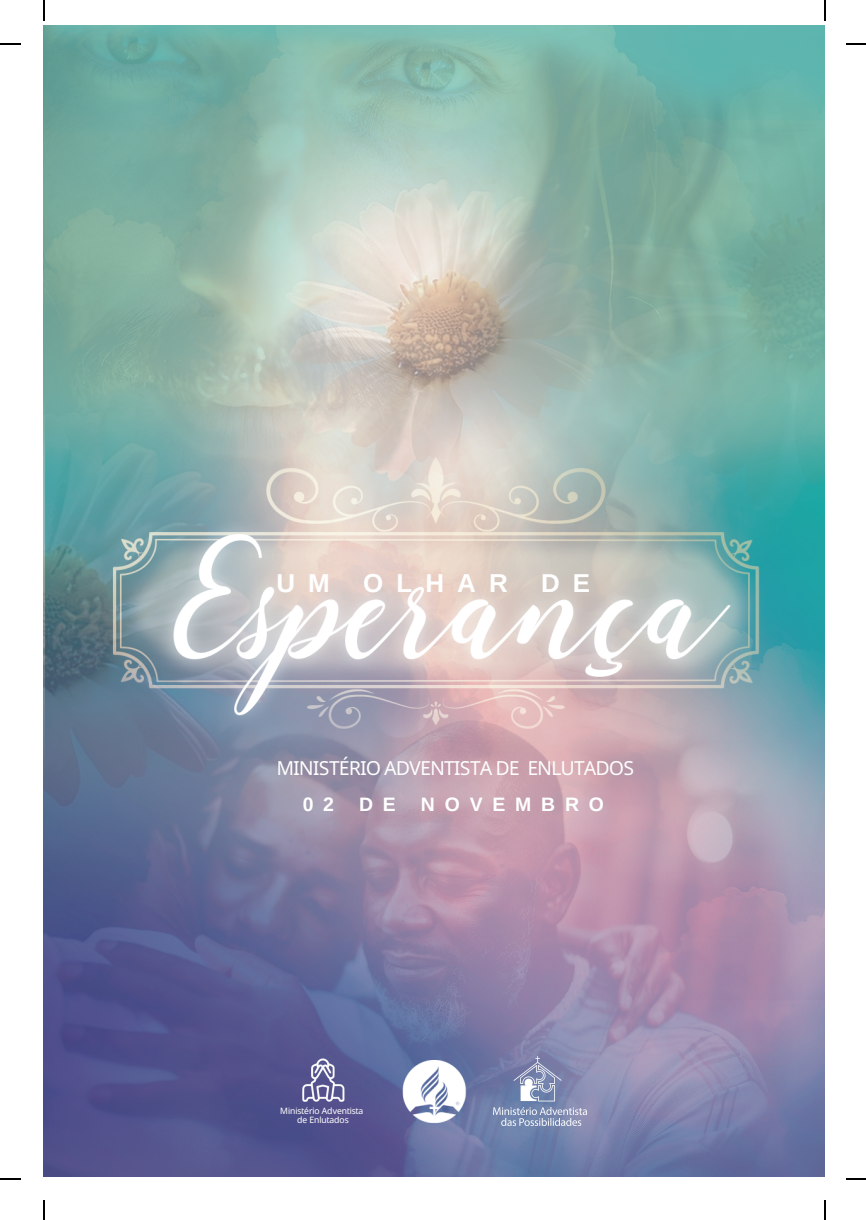
<style>
.page{position:relative;width:866px;height:1220px;background:#fff}
.page>*{position:absolute;margin:0;border:0;box-sizing:border-box;transform-origin:0 0}
.t1{font:700 26px "Arimo";letter-spacing:.505em;color:#fff}
.t2{font:700 19.5px "Arimo";letter-spacing:.505em;color:#fff}
.t3{font:19.25px "Advent Sans Logo";letter-spacing:-.02em;color:#fefefe}
.t4{font:8.75px "Advent Sans Logo";color:#fefefe}
</style>
<div class="page">
<img style="left:43px;top:25px;width:780px;height:1151px">
<img style="left:493px;top:1056px;width:93px;height:69px">
<img style="left:280px;top:1056px;width:77px;height:69px">
<hr style="left:43px;top:0;width:2px;height:21px;background:#000">
<hr style="left:0;top:43px;width:21px;height:2px;background:#000">
<hr style="left:823px;top:0;width:2px;height:21px;background:#000">
<svg style="left:846px;top:43px;width:19px;height:2px"></svg>
<svg style="left:43px;top:1200px;width:2px;height:19px"></svg>
<svg style="left:0;top:1178px;width:21px;height:1px"></svg>
<svg style="left:824px;top:1200px;width:1px;height:19px"></svg>
<svg style="left:846px;top:1178px;width:19px;height:1px"></svg>
<h3 class="t1" style="left:276px;top:568px;width:55px">U M</h3>
<h3 class="t1" style="left:363px;top:568px;width:146px">OLHAR</h3>
<h3 class="t1" style="left:541px;top:568px;width:51px">D E</h3>
<h2 class="t3" style="left:276px;top:754px;width:358px">MINISTÉRIO ADVENTISTA DE ENLUTADOS</h2>
<p class="t2" style="left:302px;top:793px;width:33px">0 2</p>
<p class="t2" style="left:359px;top:793px;width:38px">D E</p>
<p class="t2" style="left:420px;top:793px;width:184px">NOVEMBRO</p>
<p class="t4" style="left:280px;top:1104px;width:85px">Ministério Adventista</p>
<p class="t4" style="left:297px;top:1113px;width:53px">de Enlutados</p>
</div>
